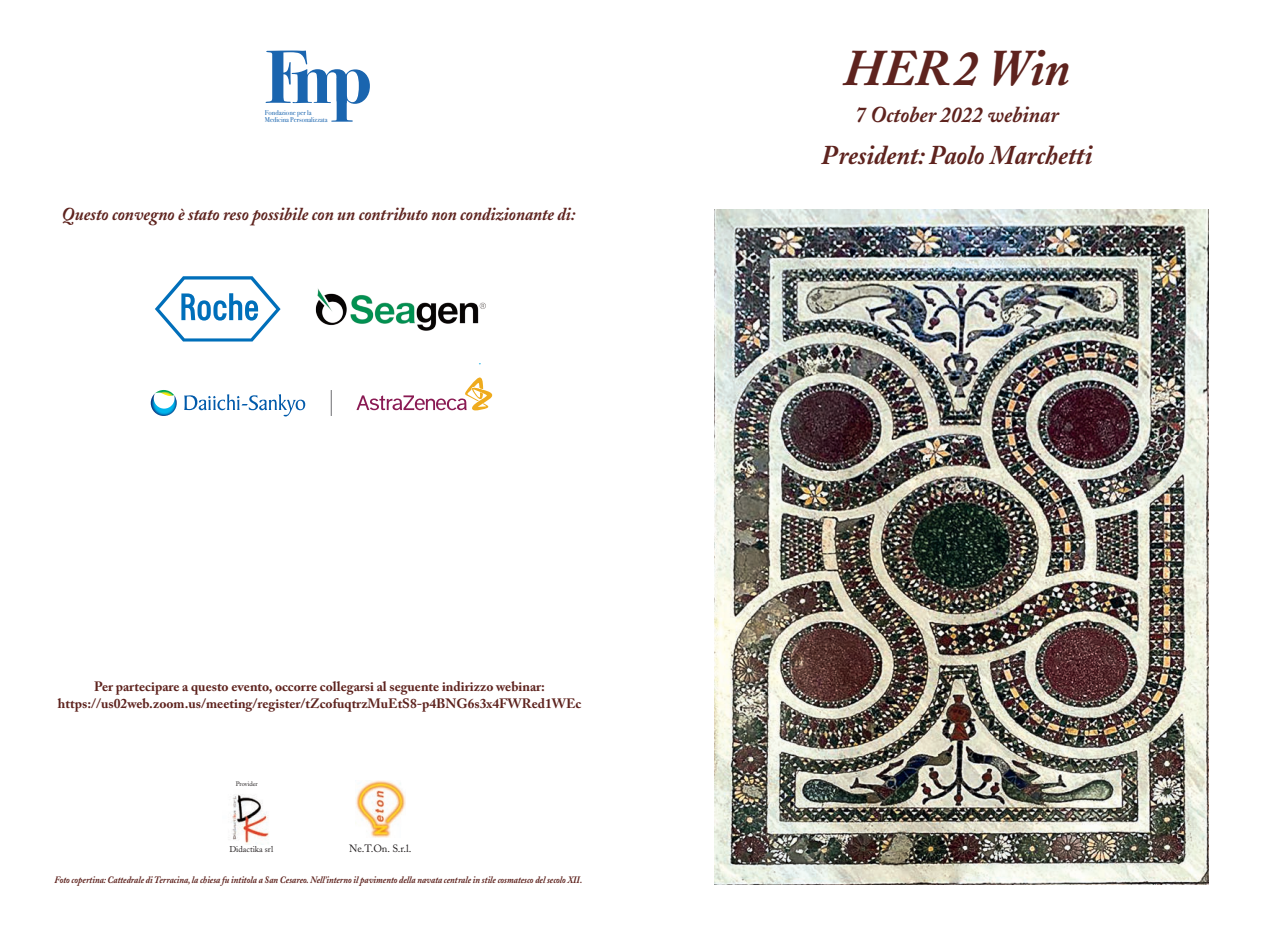
<style>
.page{position:relative;width:1276px;height:936px;background:#fff}
.page>*{position:absolute;margin:0;border:0;box-sizing:border-box;transform-origin:0 0}
.t1{font:italic 700 51px "Adobe Caslon";color:#5e231e;scale:.95 1}
.t2{font:italic 700 27px "Adobe Caslon";color:#5e231e;scale:.95 1}
.t3{font:italic 700 22.5px "Adobe Caslon";color:#5e231e;scale:.95 1}
.t4{font:italic 700 18px "Adobe Caslon";color:#5e231e;scale:.95 1}
.t5{font:700 13.5px "Adobe Caslon Pro";color:#5e231e}
.t6{font:10.5px "Adobe Caslon";color:#231f20}
.t7{font:italic 700 9.75px "Adobe Caslon";color:#5e231e;scale:.9 1}
.t8{font:8.4px "Adobe Caslon";color:#231f20}
.t9{font:7.05px/6.6px "Bodoni Svty Two OSITCTT";color:#1a65af}
.t10{font:6.45px "Adobe Caslon";color:#231f20}
</style>
<div class="page">
<img style="left:714px;top:209px;width:494px;height:675px">
<img style="left:356px;top:780px;width:49px;height:57px">
<img style="left:232px;top:794px;width:37px;height:50px">
<svg style="left:266px;top:51px;width:104px;height:71px"></svg>
<img style="left:315px;top:288px;width:171px;height:43px">
<svg style="left:155px;top:276px;width:126px;height:65px"></svg>
<svg style="left:150px;top:364px;width:343px;height:53px"></svg>
<p class="t9" style="left:265px;top:109px;width:64px">Fondazione per la<br>Medicina Personalizzata</p>
<p class="t4" style="left:61px;top:207px;width:542px">Questo convegno è stato reso possibile con un contributo non condizionante di:</p>
<p class="t5" style="left:94px;top:681px;width:452px">Per partecipare a questo evento, occorre collegarsi al seguente indirizzo webinar:</p>
<p class="t5" style="left:58px;top:697px;width:525px">https://us02web.zoom.us/meeting/register/tZcofuqtrzMuEtS8-p4BNG6s3x4FWRed1WEc</p>
<p class="t10" style="left:236px;top:781px;width:23px">Provider</p>
<p class="t8" style="left:229px;top:845px;width:45px">Didactika srl</p>
<p class="t6" style="left:349px;top:844px;width:64px">Ne.T.On. S.r.l.</p>
<p class="t7" style="left:54px;top:875px;width:588px">Foto copertina: Cattedrale di Terracina, la chiesa fu intitola a San Cesareo. Nell’interno il pavimento della navata centrale in stile cosmatesco del secolo XII.</p>
<p class="t1" style="left:843px;top:47px;width:240px">HER2 Win</p>
<p class="t3" style="left:855px;top:106px;width:216px">7 October 2022 webinar</p>
<p class="t2" style="left:821px;top:144px;width:286px">President: Paolo Marchetti</p>
</div>
